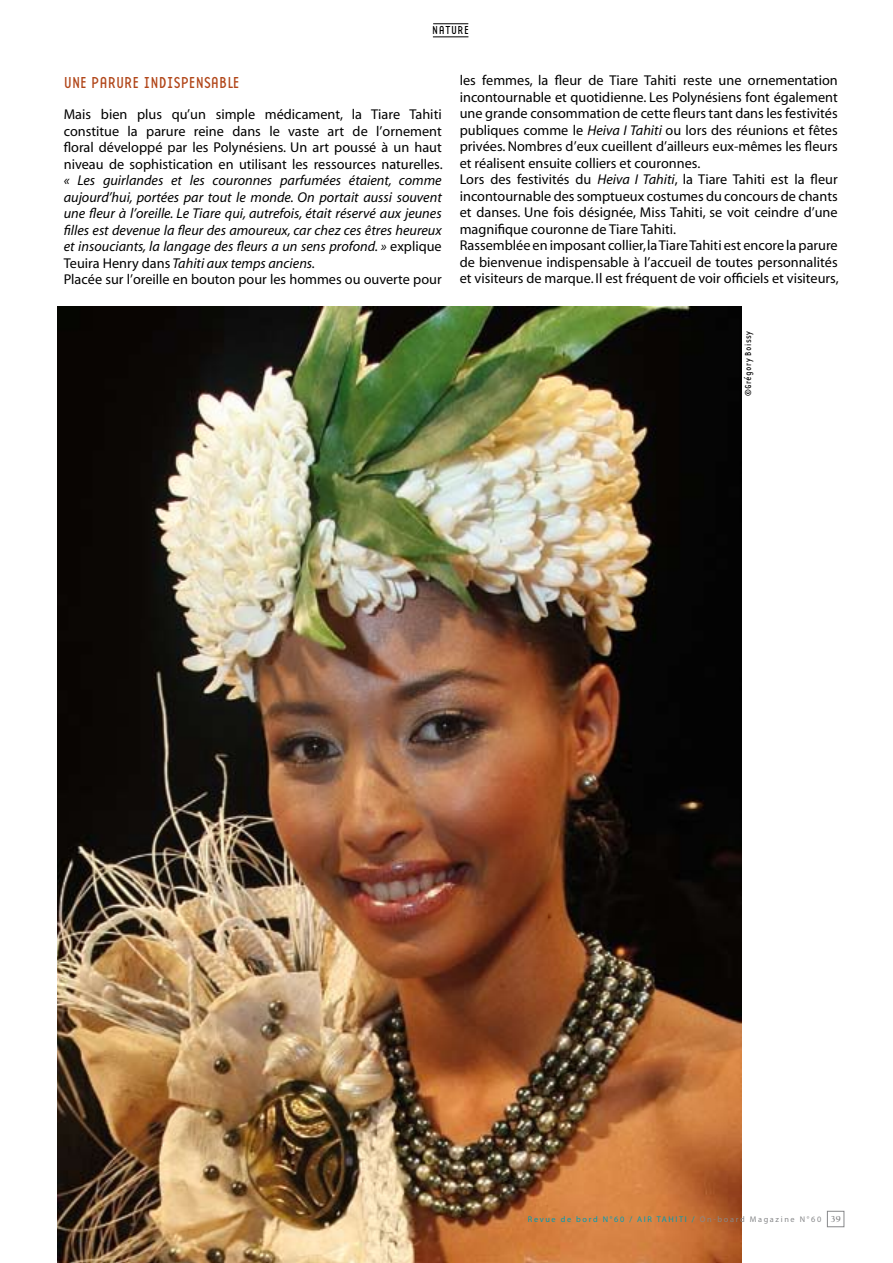
<style>
.page{position:relative;width:893px;height:1263px;background:#fff}
.page>*{position:absolute;margin:0;border:0;box-sizing:border-box;transform-origin:0 0}
.t1{font:16.5px "Base Twelve Sans";color:#b14619}
.t2{font:14.25px/16.5px "Myriad";color:#000;text-align:justify}
.t3{font:italic 14.25px/16.5px "Myriad";color:#000}
.t4{font:12px "Base Twelve Sans";letter-spacing:.05em;color:#000}
.t5{font:9px "Base Twelve Sans";letter-spacing:.05em;color:#000}
.t6{font:8.25px "Myriad";letter-spacing:.2em;color:#009ab1}
.s1{font-style:normal}
.s2{font-style:italic}
.s3{color:#87888a}
.s4{font-family:"Goudy";font-weight:700;font-size:9px;color:#87888a}
</style>
<div class="page">
<img style="left:58px;top:307px;width:683px;height:956px">
<hr style="left:433px;top:23px;width:35px;height:1px;background:#000">
<hr style="left:433px;top:36px;width:35px;height:1px;background:#000">
<div style="left:827px;top:1211px;width:17px;height:16px;border:1px solid #87888a"></div>
<p class="t4" style="left:432px;top:22px;width:39px">NATURE</p>
<p class="t1" style="left:64px;top:72px;width:37px">UNE PARURE</p>
<p class="t1" style="left:144px;top:72px;width:32px">INDISPENSA</p>
<p class="t1" style="left:219px;top:72px;width:15px">BLE</p>
<p class="t2" style="left:64px;top:107px;width:380px">Mais bien plus qu’un simple médicament, la Tiare Tahiti constitue la parure reine dans le vaste art de l’ornement floral développé par les Polynésiens. U n art poussé à un haut niveau de sophistication en utilisant les ressources naturelles.</p>
<p class="t3" style="left:64px;top:173px;width:379px">« Les guirlandes et les couronnes parfumées étaient, comme aujourd’hui, portées par tout le monde. On portait aussi souvent une fleur à l’oreille. Le Tiare qui, autrefois, était réservé aux jeunes filles est devenue la fleur des amoureux, car chez ces êtres heureux et insouciants, la langage des fleurs a un sens profond. » <span class="s1">explique Teuira Henry dans</span> Tahiti aux temps anciens.<br><span class="s1">Placée sur l’oreille en bouton pour les hommes ou ouverte pour</span></p>
<p class="t2" style="left:460px;top:73px;width:380px;text-align:left">les femmes, la fleur de Tiare Tahiti reste une ornementation incontournable et quotidienne. Les Polynésiens font également une grande consommation de cette fleurs tant dans les festivités publiques comme le <span class="s2">Heiva I Tahiti</span> ou lors des réunions et fêtes privées. Nombres d’eux cueillent d’ailleurs eux-mêmes les fleurs et réalisent ensuite colliers et couronnes.<br>Lors des festivités du <span class="s2">Heiva I Tahiti</span>, la Tiare Tahiti est la fleur incontournable des somptueux costumes du concours de chants et danses. U ne fois désignée, Miss Tahiti, se voit ceindre d’une magnifique couronne de Tiare Tahiti.<br>Rassemblée en imposant collier, la Tiare Tahiti est encore la parure de bienvenue indispensable à l’accueil de toutes personnalités et visiteurs de marque. I l est fréquent de voir officiels et visiteurs,</p>
<p class="t5" style="left:743px;top:396px;width:67px;rotate:-90deg">©GRÉGORY BOISSY</p>
<p class="t6" style="left:528px;top:1215px;width:314px">Revue de bord N°60 / AI R TAHI TI / <span class="s3">O n-board Magazine N°60</span> <span class="s4">39</span></p>
</div>
